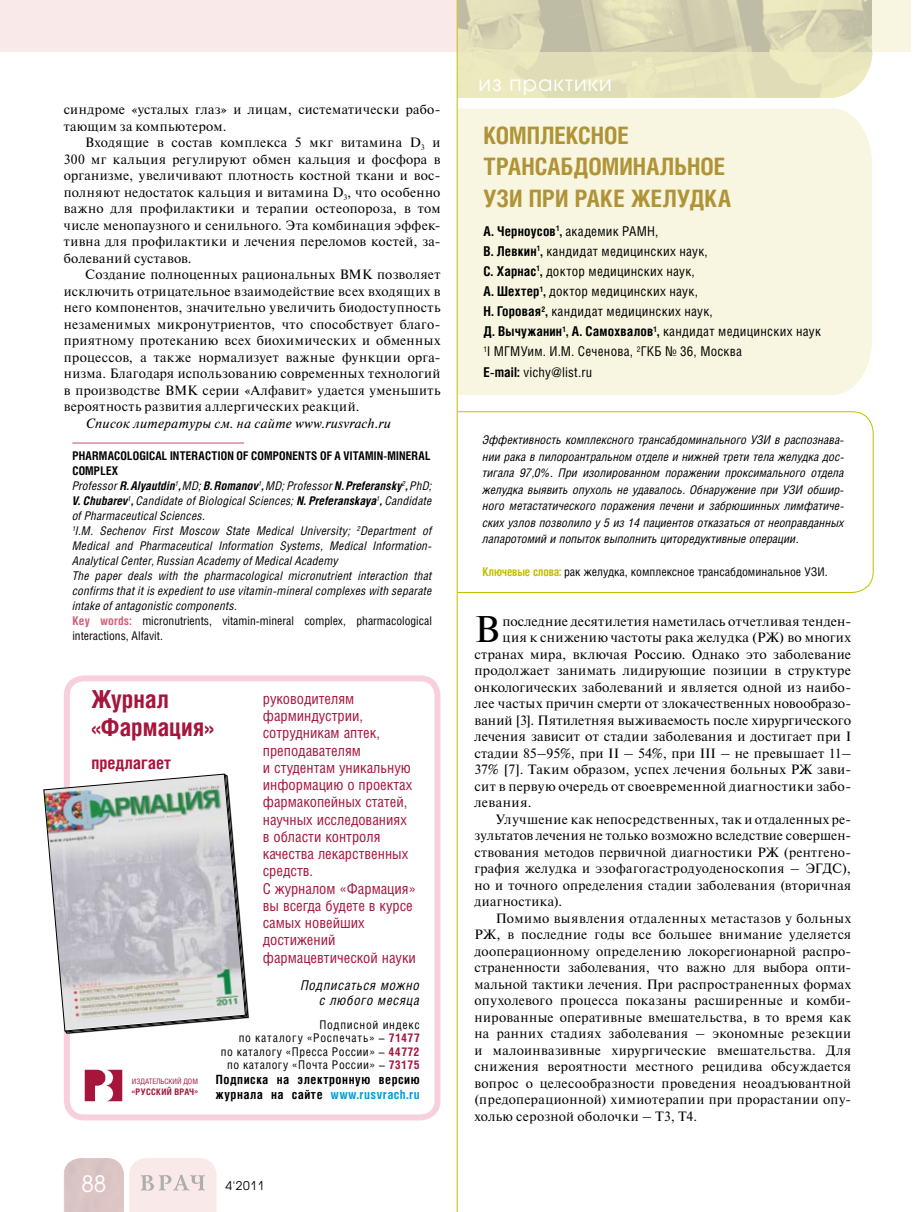
<style>
.page{position:relative;width:915px;height:1212px;background:#fff}
.page>*{position:absolute;margin:0;border:0;box-sizing:border-box;transform-origin:0 0}
.t1{font:37.05px "Newton C";color:#000}
.t2{font:700 24.75px/28.5px "Helios Cond";color:#a6153c}
.t3{font:700 24px/31.5px "Helios Cond";color:#af9336}
.t4{font:22.5px "Avant Garde Gothic C";color:#fff}
.t5{font:21px "Avant Garde Gothic C";letter-spacing:.05em;color:#fff}
.t6{font:700 17.25px "Helios Cond";color:#a6153c}
.t7{font:15px/17.2px "Helios Cond";color:#a6153c}
.t8{font:13.5px/16.5px "Newton C";letter-spacing:.02em;color:#000;text-align:justify}
.t9{font:13.5px/20.1px "Helios Cond";letter-spacing:.02em;color:#000}
.t10{font:italic 13.5px "Newton C";letter-spacing:.025em;color:#000}
.t11{font:italic 13.5px/15px "Helios Cond";letter-spacing:.045em;color:#000;text-align:right}
.t12{font:700 12.75px/15px "Helios Cond";letter-spacing:.04em;color:#000}
.t13{font:italic 12px/15px "Helios Cond";letter-spacing:.015em;color:#000}
.t14{font:12px/13.5px "Helios Cond";letter-spacing:.04em;color:#000;text-align:right}
.t15{font:12px "Helios Cond";color:#000}
.t16{font:12px "Avant Garde Gothic C";color:#000}
.t17{font:700 9px "Helios Cond";letter-spacing:.035em;color:#a6153c}
.t18{font:7.5px "Helios Cond";color:#a6153c}
.s1{font-weight:700;font-style:normal}
.s2{font-weight:700}
.s3{font-weight:700;font-style:normal;color:#cf6077}
.s4{font-style:normal}
.s5{font-weight:700;color:#a6153c}
.s6{color:#009be3}
.s7{font-weight:700;color:#c4bf00}
</style>
<div class="page">
<svg style="left:64px;top:1158px;width:152px;height:54px;background:#ead9d9"></svg>
<hr style="left:914px;top:0;width:1px;height:51px;background:#f8f6e0">
<div style="left:0;top:0;width:457px;height:51px;background:#f9e9e8"></div>
<hr style="left:72px;top:442px;width:172px;height:2px;background:#cf6077">
<svg style="left:64px;top:51px;width:392px;height:1px"></svg>
<img style="left:457px;top:0;width:415px;height:98px">
<div style="left:872px;top:0;width:38px;height:51px;background:#f8f6e0"></div>
<svg style="left:457px;top:411px;width:416px;height:182px"></svg>
<div style="left:457px;top:108px;width:414px;height:287px;background:#f8f6e0"></div>
<hr style="left:456px;top:0;width:1px;height:1212px;background:#c4bf00">
<div style="left:64px;top:675px;width:376px;height:445px;border:6px solid #f8d0dd;border-radius:17px"></div>
<svg style="left:43px;top:774px;width:203px;height:257px;background:#c4c6c7"></svg>
<img style="left:84px;top:1070px;width:38px;height:31px">
<p class="t8" style="left:64px;top:101px;width:378px">синдроме «усталых глаз» и лицам, систематически рабо&shy;тающим за компьютером.</p>
<p class="t8" style="left:64px;top:134px;width:378px;text-indent:21px">Входящие в состав комплекса 5 мкг витамина D<sub>3</sub> и 300 мг кальция регулируют обмен кальция и фосфора в организме, увеличивают плотность костной ткани и вос&shy;полняют недостаток кальция и витамина D<sub>3</sub>, что особенно важно для профилактики и терапии остеопороза, в том числе менопаузного и сенильного. Эта комбинация эффек&shy;тивна для профилактики и лечения переломов костей, за&shy;болеваний суставов.</p>
<p class="t8" style="left:64px;top:266px;width:378px;text-indent:21px">Создание полноценных рациональных ВМК позволяет исключить отрицательное взаимодействие всех входящих в него компонентов, значительно увеличить биодоступность незаменимых микронутриентов, что способствует благо&shy;приятному протеканию всех биохимических и обменных процессов, а также нормализует важные функции орга&shy;низма. Благодаря использованию современных технологий в производстве ВМК серии «Алфавит» удается уменьшить вероятность развития аллергических реакций.</p>
<p class="t10" style="left:85px;top:416px;width:307px">Список литературы см. на сайте www.rusvrach.ru</p>
<p class="t13" style="left:72px;top:448px;width:361px"><span class="s1">PHARMACOLOGICAL INTERACTION OF COMPONENTS OF A VITAMIN-MINERAL COMPLEX<br></span>Professor <span class="s2">R. Alyautdin</span><sup>1</sup><span class="s2">,</span> MD; <span class="s2">B. Romanov</span><sup>1</sup><span class="s2">,</span> MD; Professor <span class="s2">N. Preferansky</span><sup>2</sup><span class="s2">,</span> PhD; <span class="s2">V. Chubarev</span><sup>1</sup><span class="s2">,</span> Candidate of Biological Sciences; <span class="s2">N. Preferanskaya</span><sup>1</sup><span class="s2">,</span> Candidate of Pharmaceutical Sciences.<br><sup>1</sup>I.M. Sechenov First Moscow State Medical University; <sup>2</sup>Department of Medical and Pharmaceutical Information Systems, Medical Information-Analytical Center, Russian Academy of Medical Academy<br>The paper deals with the pharmacological micronutrient interaction that confirms that it is expedient to use vitamin-mineral complexes with separate intake of antagonistic components.<br><span class="s3">Key words:</span> <span class="s4">micronutrients, vitamin-mineral complex, pharmacological interactions, Alfavit.</span></p>
<h2 class="t2" style="left:91px;top:684px;width:124px">Журнал «Фармация»</h2>
<p class="t6" style="left:91px;top:752px;width:81px">предлагает</p>
<p class="t7" style="left:263px;top:689px;width:155px">руководителям фарминдустрии, сотрудникам аптек, преподавателям<br>и студентам уникальную информацию о проектах фармакопейных статей, научных исследованиях в области контроля качества лекарственных средств.<br>С журналом «Фармация» вы всегда будете в курсе самых новейших достижений фармацевтической науки</p>
<p class="t11" style="left:301px;top:977px;width:120px">Подписаться можно с любого месяца</p>
<p class="t14" style="left:221px;top:1017px;width:200px">Подписной индекс<br>по каталогу «Роспечать» – <span class="s5">71477<br></span>по каталогу «Пресса России» – <span class="s5">44772 </span>по каталогу «Почта России» – <span class="s5">73175</span></p>
<p class="t12" style="left:216px;top:1072px;width:205px">Подписка на электронную версию журнала на сайте <span class="s6">www.rusvrach.ru</span></p>
<p class="t18" style="left:132px;top:1077px;width:68px">ИЗДАТЕЛЬСКИЙ ДОМ</p>
<p class="t17" style="left:132px;top:1086px;width:67px">«РУССКИЙ ВРАЧ»</p>
<h3 class="t4" style="left:81px;top:1170px;width:26px">88</h3>
<p class="t16" style="left:225px;top:1179px;width:40px">4'2011</p>
<h3 class="t5" style="left:478px;top:71px;width:135px">из практики</h3>
<h3 class="t3" style="left:483px;top:119px;width:249px">КОМПЛЕКСНОЕ<br>ТРАНСАБДОМИНАЛЬНОЕ<br>УЗИ ПРИ РАКЕ ЖЕЛУДКА</h3>
<p class="t9" style="left:483px;top:220px;width:339px"><span class="s2">А. Черноусов</span><sup>1</sup><span class="s2">,</span> академик РАМН,<br><span class="s2">В. Левкин</span><sup>1</sup><span class="s2">,</span> кандидат медицинских наук,<br><span class="s2">С. Харнас</span><sup>1</sup><span class="s2">,</span> доктор медицинских наук,<br><span class="s2">А. Шехтер</span><sup>1</sup><span class="s2">,</span> доктор медицинских наук,<br><span class="s2">Н. Горовая</span><sup>2</sup><span class="s2">,</span> кандидат медицинских наук,<br><span class="s2">Д. Вычужанин</span><sup>1</sup><span class="s2">, А. Самохвалов</span><sup>1</sup><span class="s2">,</span> кандидат медицинских наук <sup>1</sup>I МГМУим. И.М. Сеченова, <sup>2</sup>ГКБ № 36, Москва<br><span class="s2">E-mail:</span> vichy@list.ru</p>
<p class="t13" style="left:482px;top:432px;width:363px;line-height:16.5px;text-align:justify">Эффективность комплексного трансабдоминального УЗИ в распознава&shy;нии рака в пилороантральном отделе и нижней трети тела желудка дос&shy;тигала 97,0%. При изолированном поражении проксимального отдела желудка выявить опухоль не удавалось. Обнаружение при УЗИ обшир&shy;ного метастатического поражения печени и забрюшинных лимфатиче&shy;ских узлов позволило у 5 из 14 пациентов отказаться от неоправданных лапаротомий и попыток выполнить циторедуктивные операции.</p>
<p class="t15" style="left:482px;top:565px;width:346px"><span class="s7">Ключевые слова:</span> рак желудка, комплексное трансабдоминальное УЗИ.</p>
<h1 class="t1" style="left:474px;top:609px;width:27px">В</h1>
<p class="t8" style="left:502px;top:613px;width:350px">последние десятилетия наметилась отчетливая тенден-</p>
<p class="t8" style="left:502px;top:629px;width:350px">ция к снижению частоты рака желудка (РЖ) во многих</p>
<p class="t8" style="left:474px;top:646px;width:378px">странах мира, включая Россию. Однако это заболевание</p>
<p class="t8" style="left:474px;top:662px;width:378px">продолжает занимать лидирующие позиции в структуре</p>
<p class="t8" style="left:474px;top:679px;width:378px">онкологических заболеваний и является одной из наибо-</p>
<p class="t8" style="left:474px;top:695px;width:378px">лее частых причин смерти от злокачественных новообразо-</p>
<p class="t8" style="left:474px;top:712px;width:378px">ваний [3]. Пятилетняя выживаемость после хирургического</p>
<p class="t8" style="left:474px;top:728px;width:378px">лечения зависит от стадии заболевания и достигает при I</p>
<p class="t8" style="left:474px;top:745px;width:378px">стадии 85–95%, при II – 54%, при III – не превышает 11–</p>
<p class="t8" style="left:474px;top:761px;width:378px">37% [7]. Таким образом, успех лечения больных РЖ зави-</p>
<p class="t8" style="left:474px;top:778px;width:378px">сит в первую очередь от своевременной диагностики забо-</p>
<p class="t8" style="left:474px;top:794px;width:58px">левания.</p>
<p class="t8" style="left:495px;top:811px;width:357px">Улучшение как непосредственных, так и отдаленных ре-</p>
<p class="t8" style="left:474px;top:827px;width:378px">зультатов лечения не только возможно вследствие совершен-</p>
<p class="t8" style="left:474px;top:844px;width:378px">ствования методов первичной диагностики РЖ (рентгено-</p>
<p class="t8" style="left:474px;top:860px;width:378px">графия желудка и эзофагогастродуоденоскопия – ЭГДС),</p>
<p class="t8" style="left:474px;top:877px;width:378px">но и точного определения стадии заболевания (вторичная</p>
<p class="t8" style="left:474px;top:893px;width:89px">диагностика).</p>
<p class="t8" style="left:495px;top:910px;width:357px">Помимо выявления отдаленных метастазов у больных</p>
<p class="t8" style="left:474px;top:926px;width:378px">РЖ, в последние годы все большее внимание уделяется</p>
<p class="t8" style="left:474px;top:943px;width:378px">дооперационному определению локорегионарной распро-</p>
<p class="t8" style="left:474px;top:959px;width:378px">страненности заболевания, что важно для выбора опти-</p>
<p class="t8" style="left:474px;top:976px;width:378px">мальной тактики лечения. При распространенных формах</p>
<p class="t8" style="left:474px;top:992px;width:378px">опухолевого процесса показаны расширенные и комби-</p>
<p class="t8" style="left:474px;top:1009px;width:378px">нированные оперативные вмешательства, в то время как</p>
<p class="t8" style="left:474px;top:1025px;width:378px">на ранних стадиях заболевания – экономные резекции</p>
<p class="t8" style="left:474px;top:1042px;width:378px">и малоинвазивные хирургические вмешательства. Для</p>
<p class="t8" style="left:474px;top:1058px;width:378px">снижения вероятности местного рецидива обсуждается</p>
<p class="t8" style="left:474px;top:1075px;width:378px">вопрос о целесообразности проведения неоадъювантной</p>
<p class="t8" style="left:474px;top:1091px;width:378px">(предоперационной) химиотерапии при прорастании опу-</p>
<p class="t8" style="left:474px;top:1108px;width:224px">холью серозной оболочки – Т3, Т4.</p>
</div>
